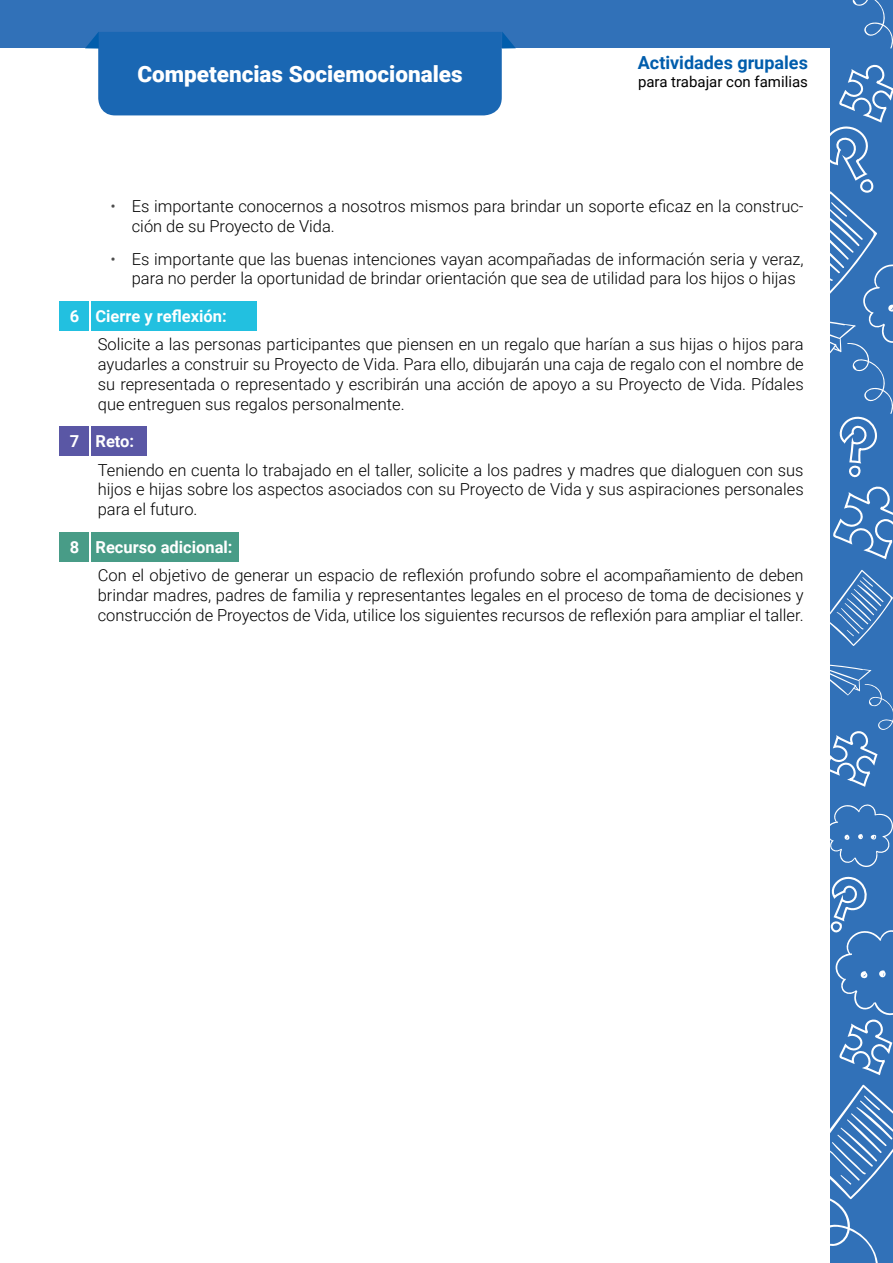
<style>
.page{position:relative;width:893px;height:1263px;background:#3171b8}
.page>*{position:absolute;margin:0;border:0;box-sizing:border-box;transform-origin:0 0}
.t1{font:900 22.5px "Roboto";color:#fff}
.t2{font:700 18px "Roboto";color:#015dac}
.texto{font:300 16.5px/19.8px "Roboto";color:#000;text-align:justify}
.titulo_pasos{font:700 16.5px "Roboto";color:#fff}
.numeros_titulos{font:700 16.5px "Roboto";color:#fff}
.t3{font:15px "Roboto";color:#000}
.s1{color:#4d4d4d}
</style>
<div class="page">
<div style="left:0;top:49px;width:829px;height:1214px;background:#fff"></div>
<div style="left:85px;top:32px;width:431px;height:83px;background:#1a67b3"></div>
<svg style="left:833px;top:486px;width:60px;height:74px"></svg>
<svg style="left:829px;top:663px;width:64px;height:125px"></svg>
<svg style="left:852px;top:0;width:41px;height:49px"></svg>
<svg style="left:829px;top:1084px;width:64px;height:179px"></svg>
<svg style="left:829px;top:570px;width:64px;height:76px"></svg>
<svg style="left:862px;top:577px;width:11px;height:10px"></svg>
<svg style="left:829px;top:803px;width:64px;height:65px"></svg>
<svg style="left:829px;top:874px;width:64px;height:203px"></svg>
<svg style="left:829px;top:63px;width:64px;height:416px"></svg>
<div style="left:60px;top:301px;width:29px;height:29px;background:#22c0e0"></div>
<div style="left:91px;top:301px;width:166px;height:29px;background:#22c0e0"></div>
<div style="left:60px;top:426px;width:29px;height:30px;background:#5a57a5"></div>
<div style="left:91px;top:426px;width:55px;height:30px;background:#5a57a5"></div>
<div style="left:60px;top:532px;width:29px;height:29px;background:#489c87"></div>
<div style="left:91px;top:532px;width:148px;height:29px;background:#489c87"></div>
<h1 class="t1" style="left:137px;top:58px;width:327px">Competencias Sociemocionales</h1>
<p class="t2" style="left:638px;top:50px;width:172px">Actividades grupales</p>
<p class="t3" style="left:638px;top:71px;width:171px">para trabajar con familias</p>
<p class="texto" style="left:132px;top:196px;width:673px;text-indent:-21px"><span class="s1">•</span> Es importante conocernos a nosotros mismos para brindar un soporte eficaz en la construc&shy;ción de su Proyecto de Vida.</p>
<p class="texto" style="left:132px;top:248px;width:673px;text-indent:-21px"><span class="s1">•</span> Es importante que las buenas intenciones vayan acompañadas de información seria y veraz, para no perder la oportunidad de brindar orientación que sea de utilidad para los hijos o hijas</p>
<p class="numeros_titulos" style="left:70px;top:304px;width:11px">6</p>
<p class="titulo_pasos" style="left:95px;top:304px;width:133px">Cierre y reflexión:</p>
<p class="texto" style="left:98px;top:334px;width:707px">Solicite a las personas participantes que piensen en un regalo que harían a sus hijas o hijos para ayudarles a construir su Proyecto de Vida. Para ello, dibujarán una caja de regalo con el nombre de su representada o representado y escribirán una acción de apoyo a su Proyecto de Vida. Pídales que entreguen sus regalos personalmente.</p>
<p class="numeros_titulos" style="left:70px;top:430px;width:11px">7</p>
<p class="titulo_pasos" style="left:95px;top:430px;width:40px">Reto:</p>
<p class="texto" style="left:98px;top:459px;width:707px">Teniendo en cuenta lo trabajado en el taller, solicite a los padres y madres que dialoguen con sus hijos e hijas sobre los aspectos asociados con su Proyecto de Vida y sus aspiraciones personales para el futuro.</p>
<p class="numeros_titulos" style="left:70px;top:535px;width:11px">8</p>
<p class="titulo_pasos" style="left:95px;top:535px;width:139px">Recurso adicional:</p>
<p class="texto" style="left:98px;top:565px;width:707px">Con el objetivo de generar un espacio de reflexión profundo sobre el acompañamiento de deben brindar madres, padres de familia y representantes legales en el proceso de toma de decisiones y construcción de Proyectos de Vida, utilice los siguientes recursos de reflexión para ampliar el taller.</p>
</div>
